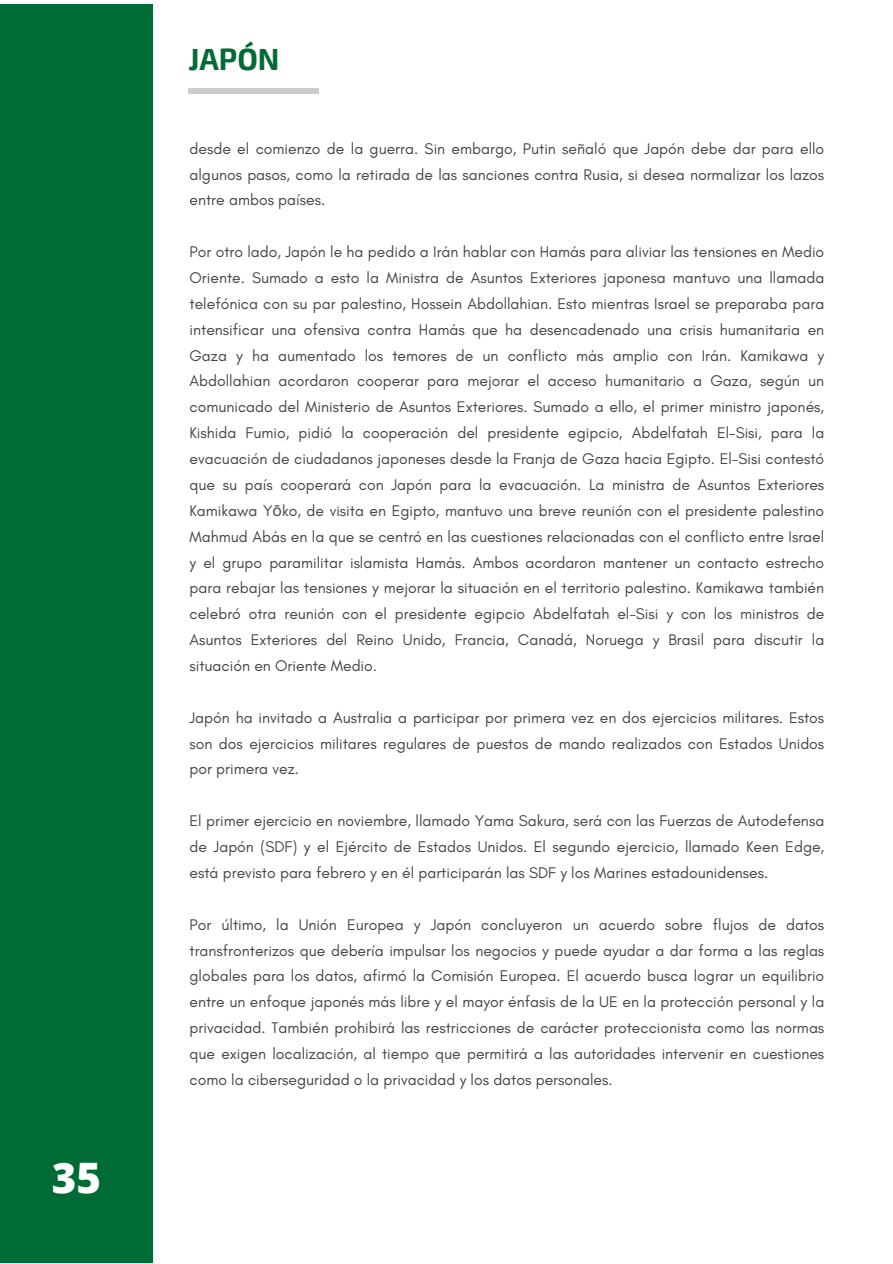
<style>
.page{position:relative;width:893px;height:1264px;background:#fff}
.page>*{position:absolute;margin:0;border:0;box-sizing:border-box;transform-origin:0 0}
.t1{font:800 42px "Open Sans";color:#fefefe}
.t2{font:700 30px "Exo 2";color:#006c35}
.t3{font:15.75px/25.8px "Glacial Indifference";color:#444440;text-align:justify}
.s1{font-family:"Noto Sans"}
</style>
<div class="page">
<div style="left:0;top:4px;width:153px;height:1258px;background:#006c35"></div>
<div style="left:188px;top:88px;width:131px;height:5px;background:#ccc"></div>
<p class="t1" style="left:52px;top:1148px;width:51px">35</p>
<p class="t2" style="left:188px;top:40px;width:93px">JAPÓN</p>
<p class="t3" style="left:189px;top:135px;width:636px">desde el comienzo de la guerra. Sin embargo, Putin señaló que Japón debe dar para ello algunos pasos, como la retirada de las sanciones contra Rusia, si desea normalizar los lazos entre ambos países.</p>
<p class="t3" style="left:189px;top:239px;width:636px">Por otro lado, Japón le ha pedido a Irán hablar con Hamás para aliviar las tensiones en Medio Oriente. Sumado a esto la Ministra de Asuntos Exteriores japonesa mantuvo una llamada telefónica con su par palestino, Hossein Abdollahian. Esto mientras Israel se preparaba para intensificar una ofensiva contra Hamás que ha desencadenado una crisis humanitaria en Gaza y ha aumentado los temores de un conflicto más amplio con Irán. Kamikawa y Abdollahian acordaron cooperar para mejorar el acceso humanitario a Gaza, según un comunicado del Ministerio de Asuntos Exteriores. Sumado a ello, el primer ministro japonés, Kishida Fumio, pidió la cooperación del presidente egipcio, Abdelfatah El-Sisi, para la evacuación de ciudadanos japoneses desde la Franja de Gaza hacia Egipto. El-Sisi contestó que su país cooperará con Japón para la evacuación. La ministra de Asuntos Exteriores Kamikawa Y<span class="s1">ō</span>ko, de visita en Egipto, mantuvo una breve reunión con el presidente palestino Mahmud Abás en la que se centró en las cuestiones relacionadas con el conflicto entre Israel y el grupo paramilitar islamista Hamás. Ambos acordaron mantener un contacto estrecho para rebajar las tensiones y mejorar la situación en el territorio palestino. Kamikawa también celebró otra reunión con el presidente egipcio Abdelfatah el-Sisi y con los ministros de Asuntos Exteriores del Reino Unido, Francia, Canadá, Noruega y Brasil para discutir la situación en Oriente Medio.</p>
<p class="t3" style="left:189px;top:704px;width:636px">Japón ha invitado a Australia a participar por primera vez en dos ejercicios militares. Estos son dos ejercicios militares regulares de puestos de mando realizados con Estados Unidos por primera vez.</p>
<p class="t3" style="left:189px;top:807px;width:636px">El primer ejercicio en noviembre, llamado Yama Sakura, será con las Fuerzas de Autodefensa de Japón (SDF) y el Ejército de Estados Unidos. El segundo ejercicio, llamado Keen Edge, está previsto para febrero y en él participarán las SDF y los Marines estadounidenses.</p>
<p class="t3" style="left:189px;top:911px;width:636px">Por último, la Unión Europea y Japón concluyeron un acuerdo sobre flujos de datos transfronterizos que debería impulsar los negocios y puede ayudar a dar forma a las reglas globales para los datos, afirmó la Comisión Europea. El acuerdo busca lograr un equilibrio entre un enfoque japonés más libre y el mayor énfasis de la UE en la protección personal y la privacidad. También prohibirá las restricciones de carácter proteccionista como las normas que exigen localización, al tiempo que permitirá a las autoridades intervenir en cuestiones como la ciberseguridad o la privacidad y los datos personales.</p>
</div>
